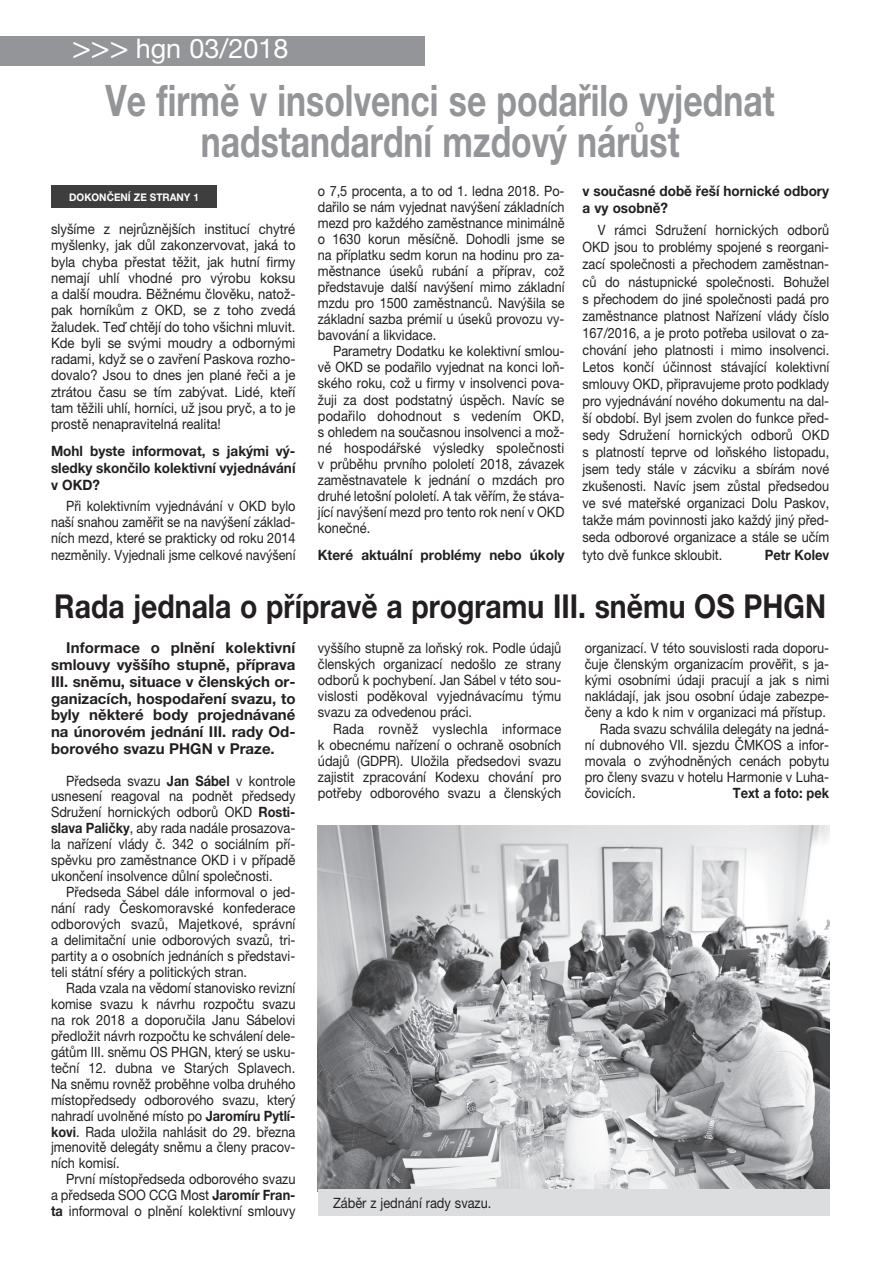
<style>
.page{position:relative;width:893px;height:1263px;background:#fff}
.page>*{position:absolute;margin:0;border:0;box-sizing:border-box;transform-origin:0 0}
.t1{font:700 43.5px/40.5px "Helvetica Neue LT Pro";color:#939598;text-align:center;scale:.77 1}
.t2{font:700 33px "Helvetica Neue LT Pro";color:#231f20;scale:.86 1}
.t3{font:27px "Helvetica Neue LT Pro";color:#fff}
.t4{font:700 15px/16.6px "Helvetica Neue LT Pro";color:#231f20;text-align:justify}
.t5{font:14.25px/15.9px "Helvetica Neue LT Pro";color:#231f20;text-align:justify;scale:.9 1}
.t6{font:14.25px/17.1px "Helvetica Neue LT Pro";color:#231f20;text-align:justify;scale:.89 1}
.t7{font:14.25px/16.2px "Helvetica Neue LT Pro";color:#231f20;text-align:justify;scale:.92 1}
.t8{font:700 14.25px/17px "Helvetica Neue LT Pro";color:#231f20;text-align:justify;scale:.95 1}
.t9{font:700 14.25px "Helvetica Neue LT Pro";color:#231f20;scale:.9 1}
.t10{font:700 14.25px "Helvetica Neue LT Pro";color:#231f20;scale:.91 1}
.t11{font:700 10.5px "Helvetica Neue LT Pro";color:#fff;scale:.95 1}
.s1{font-size:31.5px}
.s2{font-weight:700}
</style>
<div class="page">
<div style="left:0;top:36px;width:424px;height:29px;background:#939598"></div>
<div style="left:51px;top:186px;width:166px;height:22px;background:#3e3e3f"></div>
<img style="left:318px;top:825px;width:511px;height:364px">
<div style="left:318px;top:1189px;width:511px;height:27px;background:#dcdddf"></div>
<h3 class="t3" style="left:72px;top:33px;width:218px"><span class="s1">&gt;&gt;&gt;</span> hgn 03/2018</h3>
<h1 class="t1" style="left:106px;top:79px;width:870px">Ve firmě v insolvenci se podařilo vyjednat nadstandardní mzdový nárůst</h1>
<p class="t11" style="left:69px;top:191px;width:138px">DOKONČENÍ ZE STRANY 1</p>
<p class="t7" style="left:51px;top:221px;width:267px">slyšíme z nejrůznějších institucí chytré myšlenky, jak důl zakonzervovat, jaká to byla chyba přestat těžit, jak hutní firmy nemají uhlí vhodné pro výrobu koksu a další moudra. Běžnému člověku, natož&shy;pak horníkům z OKD, se z toho zvedá žaludek. Teď chtějí do toho všichni mluvit.<br>Kde byli se svými moudry a odbornými radami, když se o zavření Paskova rozho&shy;dovalo? Jsou to dnes jen plané řeči a je ztrátou času se tím zabývat. Lidé, kteří tam těžili uhlí, horníci, už jsou pryč, a to je prostě nenapravitelná realita!</p>
<p class="t8" style="left:51px;top:442px;width:259px">Mohl byste informovat, s jakými vý&shy;sledky skončilo kolektivní vyjednávání v OKD?</p>
<p class="t6" style="left:51px;top:497px;width:276px;line-height:16.2px;text-indent:15px">Při kolektivním vyjednávání v OKD bylo naší snahou zaměřit se na navýšení základ&shy;ních mezd, které se prakticky od roku 2014 nezměnily. Vyjednali jsme celkové navýšení</p>
<p class="t6" style="left:318px;top:182px;width:279px;line-height:16px">o 7,5 procenta, a to od 1. ledna 2018. Po&shy;dařilo se nám vyjednat navýšení základních mezd pro každého zaměstnance minimálně o 1630 korun měsíčně. Dohodli jsme se na příplatku sedm korun na hodinu pro za&shy;městnance úseků rubání a příprav, což představuje další navýšení mimo základní mzdu pro 1500 zaměstnanců. Navýšila se základní sazba prémií u úseků provozu vy&shy;bavování a likvidace.</p>
<p class="t5" style="left:318px;top:343px;width:276px;text-indent:15px">Parametry Dodatku ke kolektivní smlou&shy;vě OKD se podařilo vyjednat na konci loň&shy;ského roku, což u firmy v insolvenci pova&shy;žuji za dost podstatný úspěch. Navíc se podařilo dohodnout s vedením OKD, s ohledem na současnou insolvenci a mož&shy;né hospodářské výsledky společnosti v průběhu prvního pololetí 2018, závazek zaměstnavatele k jednání o mzdách pro druhé letošní pololetí. A tak věřím, že stáva&shy;jící navýšení mezd pro tento rok není v OKD konečné.</p>
<p class="t8" style="left:318px;top:546px;width:261px">Které aktuální problémy nebo úkoly</p>
<p class="t8" style="left:582px;top:181px;width:261px;line-height:17.9px">v současné době řeší hornické odbory a vy osobně?</p>
<p class="t6" style="left:582px;top:221px;width:279px;text-indent:15px">V rámci Sdružení hornických odborů OKD jsou to problémy spojené s reorgani&shy;zací společnosti a přechodem zaměstnan&shy;ců do nástupnické společnosti. Bohužel s přechodem do jiné společnosti padá pro zaměstnance platnost Nařízení vlády číslo 167/2016, a je proto potřeba usilovat o za&shy;chování jeho platnosti i mimo insolvenci.<br>Letos končí účinnost stávající kolektivní smlouvy OKD, připravujeme proto podklady pro vyjednávání nového dokumentu na dal&shy;ší období. Byl jsem zvolen do funkce před&shy;sedy Sdružení hornických odborů OKD s platností teprve od loňského listopadu, jsem tedy stále v zácviku a sbírám nové zkušenosti. Navíc jsem zůstal předsedou ve své mateřské organizaci Dolu Paskov, takže mám povinnosti jako každý jiný před&shy;seda odborové organizace a stále se učím tyto dvě funkce skloubit.</p>
<p class="t10" style="left:765px;top:546px;width:72px">Petr Kolev</p>
<h2 class="t2" style="left:54px;top:586px;width:899px">Rada jednala o přípravě a programu III. sněmu OS PHGN</h2>
<p class="t4" style="left:51px;top:639px;width:246px;text-indent:15px">Informace o plnění kolektivní smlouvy vyššího stupně, příprava III. sněmu, situace v členských or&shy;ganizacích, hospodaření svazu, to byly některé body projednávané na únorovém jednání III. rady Od&shy;borového svazu PHGN v Praze.</p>
<p class="t5" style="left:51px;top:772px;width:273px;text-indent:15px">Předseda svazu <span class="s2">Jan Sábel</span> v kontrole usnesení reagoval na podnět předsedy Sdružení hornických odborů OKD <span class="s2">Rosti&shy;slava Paličky</span>, aby rada nadále prosazova&shy;la nařízení vlády č. 342 o sociálním pří&shy;spěvku pro zaměstnance OKD i v případě ukončení insolvence důlní společnosti.</p>
<p class="t5" style="left:51px;top:884px;width:273px;text-indent:15px">Předseda Sábel dále informoval o jed&shy;nání rady Českomoravské konfederace odborových svazů, Majetkové, správní a delimitační unie odborových svazů, tri&shy;partity a o osobních jednáních s představi&shy;teli státní sféry a politických stran.</p>
<p class="t5" style="left:51px;top:980px;width:273px;text-indent:15px">Rada vzala na vědomí stanovisko revizní komise svazu k návrhu rozpočtu svazu na rok 2018 a doporučila Janu Sábelovi předložit návrh rozpočtu ke schválení dele&shy;gátům III. sněmu OS PHGN, který se usku&shy;teční 12. dubna ve Starých Splavech.<br>Na sněmu rovněž proběhne volba druhého místopředsedy odborového svazu, který nahradí uvolněné místo po <span class="s2">Jaromíru Pytlí&shy;kovi</span>. Rada uložila nahlásit do 29. března jmenovitě delegáty sněmu a členy pracov&shy;ních komisí.</p>
<p class="t5" style="left:51px;top:1171px;width:273px;text-indent:15px">První místopředseda odborového svazu a předseda SOO CCG Most <span class="s2">Jaromír Fran&shy;ta</span> informoval o plnění kolektivní smlouvy</p>
<p class="t5" style="left:318px;top:639px;width:272px">vyššího stupně za loňský rok. Podle údajů členských organizací nedošlo ze strany odborů k pochybení. Jan Sábel v této sou&shy;vislosti poděkoval vyjednávacímu týmu svazu za odvedenou práci.</p>
<p class="t5" style="left:318px;top:720px;width:272px;text-indent:15px">Rada rovněž vyslechla informace k obecnému nařízení o ochraně osobních údajů (GDPR). Uložila předsedovi svazu zajistit zpracování Kodexu chování pro potřeby odborového svazu a členských</p>
<p class="t5" style="left:585px;top:640px;width:273px">organizací. V této souvislosti rada doporu-</p>
<p class="t5" style="left:585px;top:656px;width:273px">čuje členským organizacím prověřit, s ja-</p>
<p class="t5" style="left:585px;top:672px;width:273px">kými osobními údaji pracují a jak s nimi</p>
<p class="t5" style="left:585px;top:688px;width:273px">nakládají, jak jsou osobní údaje zabezpe-</p>
<p class="t5" style="left:585px;top:704px;width:269px">čeny a kdo k nim v organizaci má přístup.</p>
<p class="t5" style="left:600px;top:720px;width:256px">Rada svazu schválila delegáty na jedná-</p>
<p class="t5" style="left:585px;top:736px;width:273px">ní dubnového VII. sjezdu ČMKOS a infor-</p>
<p class="t5" style="left:585px;top:753px;width:273px">movala o zvýhodněných cenách pobytu</p>
<p class="t5" style="left:585px;top:769px;width:273px">pro členy svazu v hotelu Harmonie v Luha-</p>
<p class="t5" style="left:585px;top:785px;width:58px">čovicích.</p>
<p class="t9" style="left:733px;top:784px;width:109px">Text a foto: pek</p>
<p class="t5" style="left:333px;top:1195px;width:178px">Záběr z jednání rady svazu.</p>
</div>
